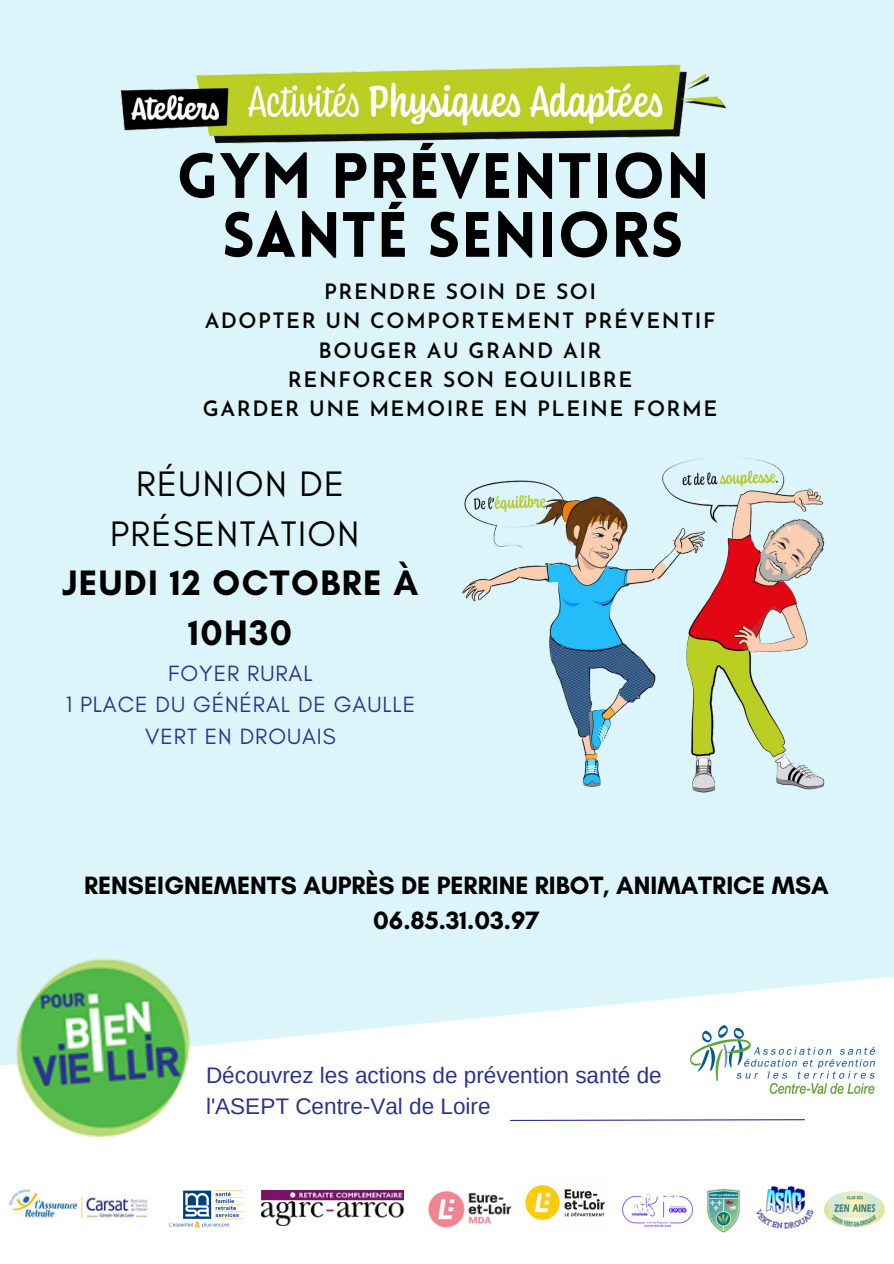
<style>
.page{position:relative;width:894px;height:1264px;background:#fff}
.page>*{position:absolute;margin:0;border:0;box-sizing:border-box;transform-origin:0 0}
.t1{font:900 62.55px "Lovelo";letter-spacing:.01em;color:#000}
.t2{font:36px/49.5px "Glacial Indifference";letter-spacing:.04em;color:#000;text-align:center}
.t3{font:700 36px/49.5px "Glacial Indifference";letter-spacing:.04em;color:#000;text-align:center}
.t4{font:700 25.5px "Glacial Indifference";color:#000}
.t5{font:22.5px "Arimo";color:#2c348e}
.t6{font:22.5px "Glacial Indifference";letter-spacing:.04em;color:#2c348e}
.t7{font:600 21.15px "Josefin Sans";letter-spacing:.07em;color:#000}
</style>
<div class="page">
<div style="left:0;top:0;width:893px;height:1263px;background:#dbf5fb"></div>
<img style="left:0;top:976px;width:893px;height:287px">
<img style="left:10px;top:958px;width:186px;height:183px">
<img style="left:690px;top:1025px;width:183px;height:68px">
<svg style="left:509px;top:1118px;width:296px;height:3px"></svg>
<img style="left:0;top:1183px;width:155px;height:49px">
<img style="left:155px;top:1177px;width:102px;height:63px">
<img style="left:261px;top:1190px;width:142px;height:35px">
<img style="left:120px;top:64px;width:607px;height:80px">
<img style="left:422px;top:1186px;width:95px;height:46px">
<img style="left:524px;top:1172px;width:88px;height:60px">
<img style="left:462px;top:458px;width:363px;height:335px">
<img style="left:619px;top:1170px;width:75px;height:75px">
<img style="left:701px;top:1179px;width:117px;height:56px">
<img style="left:823px;top:1191px;width:61px;height:36px">
<p class="t1" style="left:177px;top:151px;width:534px">GYM PRÉVENTION</p>
<p class="t1" style="left:222px;top:210px;width:463px">SANTÉ SENIORS</p>
<p class="t7" style="left:324px;top:283px;width:273px">PRENDRE SOIN DE SOI</p>
<p class="t7" style="left:204px;top:312px;width:512px">ADOPTER UN COMPORTEMENT PRÉVENTIF</p>
<p class="t7" style="left:318px;top:342px;width:284px">BOUGER AU GRAND AIR</p>
<p class="t7" style="left:288px;top:371px;width:346px">RENFORCER SON EQUILIBRE</p>
<p class="t7" style="left:203px;top:400px;width:516px">GARDER UNE MEMOIRE EN PLEINE FORME</p>
<p class="t2" style="left:110px;top:459px;width:250px">RÉUNION DE<br>PRÉSENTATION</p>
<p class="t3" style="left:62px;top:558px;width:357px">JEUDI 12 OCTOBRE À<br>10H30</p>
<p class="t6" style="left:168px;top:659px;width:146px">FOYER RURAL</p>
<p class="t6" style="left:66px;top:691px;width:351px">1 PLACE DU GÉNÉRAL DE GAULLE</p>
<p class="t6" style="left:145px;top:722px;width:192px">VERT EN DROUAIS</p>
<p class="t4" style="left:84px;top:869px;width:746px">RENSEIGNEMENTS AUPRÈS DE PERRINE RIBOT, ANIMATRICE MSA</p>
<p class="t4" style="left:373px;top:904px;width:168px">06.85.31.03.97</p>
<p class="t5" style="left:206px;top:1062px;width:457px">Découvrez les actions de prévention santé de</p>
<p class="t5" style="left:206px;top:1094px;width:286px">l'ASEPT Centre-Val de Loire</p>
</div>
